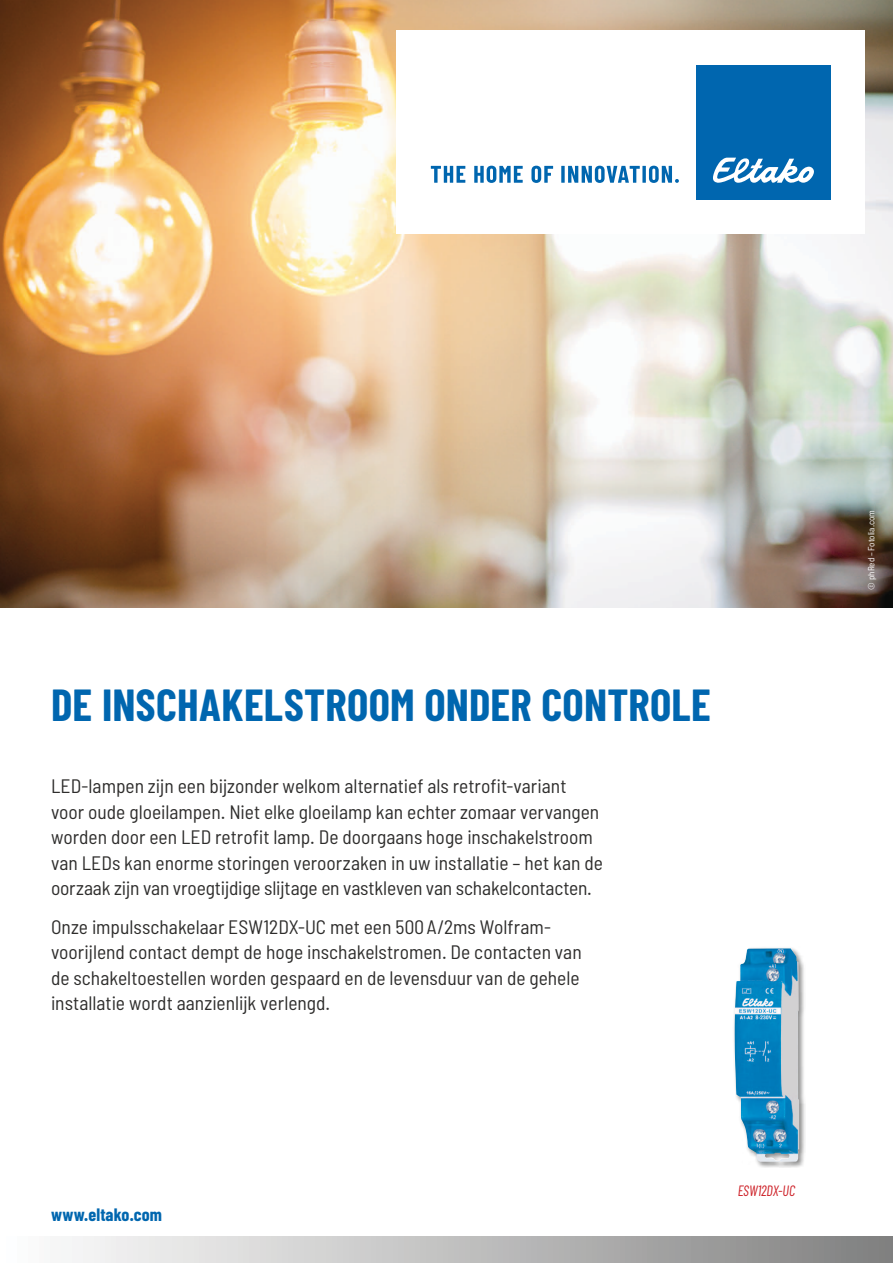
<style>
.page{position:relative;width:893px;height:1263px;background:#fff}
.page>*{position:absolute;margin:0;border:0;box-sizing:border-box;transform-origin:0 0}
.t1{font:700 45px "Barlow Condensed";letter-spacing:.005em;color:#0066af}
.t2{font:semi-condensed 19.5px/25.5px "Barlow";color:#2e2d2c}
.t3{font:700 18px "Barlow Condensed";letter-spacing:.005em;color:#0066af}
.t4{font:italic 15px "Barlow Condensed";letter-spacing:-.005em;color:#cd2027;scale:.95 1}
.t5{font:semi-condensed 9px "Barlow";color:#fff}
</style>
<div class="page">
<img style="left:0;top:0;width:893px;height:607px">
<div style="left:0;top:1236px;width:893px;height:27px;background:linear-gradient(to right,#fff,#818181)"></div>
<div style="left:396px;top:30px;width:469px;height:204px;background:#fff"></div>
<div style="left:696px;top:65px;width:135px;height:135px;background:#0066af"></div>
<svg style="left:713px;top:157px;width:101px;height:26px"></svg>
<svg style="left:431px;top:166px;width:34px;height:17px"></svg>
<svg style="left:474px;top:166px;width:49px;height:17px"></svg>
<svg style="left:531px;top:166px;width:22px;height:17px"></svg>
<svg style="left:561px;top:166px;width:118px;height:17px"></svg>
<div style="left:732px;top:946px;width:74px;height:222px;background:#1c1c1b;opacity:.5"></div>
<img style="left:734px;top:948px;width:65px;height:214px">
<h1 class="t1" style="left:51px;top:677px;width:661px">DE INSCHAKELSTROOM ONDER CONTROLE</h1>
<p class="t2" style="left:51px;top:773px;width:553px">LED-lampen zijn een bijzonder welkom alternatief als retrofit-variant voor oude gloeilampen. Niet elke gloeilamp kan echter zomaar vervangen worden door een LED retrofit lamp. De doorgaans hoge inschakelstroom van LEDs kan enorme storingen veroorzaken in uw installatie – het kan de oorzaak zijn van vroegtijdige slijtage en vastkleven van schakelcontacten.</p>
<p class="t2" style="left:51px;top:913px;width:532px">Onze impulsschakelaar ESW12DX-UC met een 500A/2ms Wolfram&shy;voorijlend contact dempt de hoge inschakelstromen. De contacten van de schakeltoestellen worden gespaard en de levensduur van de gehele installatie wordt aanzienlijk verlengd.</p>
<p class="t3" style="left:51px;top:1204px;width:112px">www.eltako.com</p>
<p class="t4" style="left:738px;top:1181px;width:62px">ESW12DX-UC</p>
<p class="t5" style="left:865px;top:590px;width:81px;rotate:-90deg">© phRed – Fotolia.com</p>
</div>
